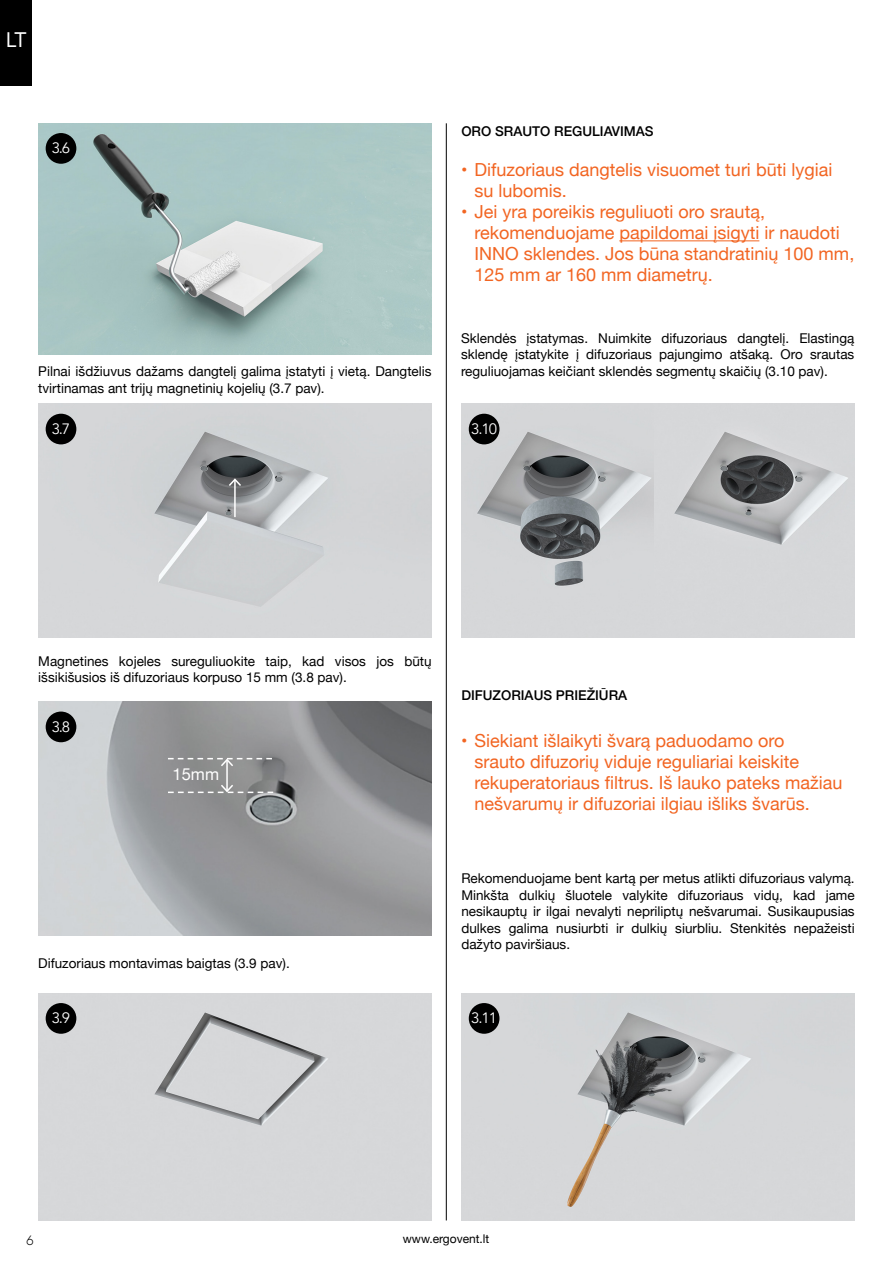
<style>
.page{position:relative;width:893px;height:1263px;background:#fff}
.page>*{position:absolute;margin:0;border:0;box-sizing:border-box;transform-origin:0 0}
.t1{font:21px "Avenir";color:#fff}
.t2{font:18px/21px "Helvetica Neue";color:#f26522}
.t3{font:16.5px "Helvetica Neue";color:#fff}
.t4{font:15px "Avenir";color:#fff}
.t5{font:13.5px/16.5px "Helvetica Neue";color:#000}
.t6{font:500 13.5px "Helvetica Neue";color:#000}
.t7{font:300 13.5px "MADETOMMY";color:#000}
.t8{font:12px "Helvetica Neue";color:#000}
</style>
<div class="page">
<img style="left:461px;top:404px;width:394px;height:233px">
<img style="left:38px;top:123px;width:394px;height:232px">
<img style="left:38px;top:404px;width:394px;height:233px">
<img style="left:38px;top:702px;width:394px;height:233px">
<div style="left:38px;top:993px;width:394px;height:227px;background:#d6d7d9"></div>
<img style="left:461px;top:993px;width:394px;height:227px">
<hr style="left:446px;top:123px;width:1px;height:1097px;background:#000">
<div style="left:0;top:0;width:32px;height:85px;background:#000"></div>
<hr style="left:619px;top:240px;width:140px;height:1px;background:#f26522">
<hr style="left:234px;top:479px;width:2px;height:38px;background:#fff">
<svg style="left:227px;top:477px;width:16px;height:11px"></svg>
<div style="left:46px;top:133px;width:30px;height:31px;background:#000;border-radius:50%"></div>
<div style="left:46px;top:414px;width:30px;height:30px;background:#000;border-radius:50%"></div>
<div style="left:469px;top:414px;width:30px;height:30px;background:#000;border-radius:50%"></div>
<div style="left:46px;top:711px;width:30px;height:31px;background:#000;border-radius:50%"></div>
<div style="left:46px;top:1003px;width:30px;height:31px;background:#000;border-radius:50%"></div>
<div style="left:469px;top:1003px;width:30px;height:31px;background:#000;border-radius:50%"></div>
<hr style="left:226px;top:760px;width:2px;height:31px;background:#fff">
<svg style="left:168px;top:783px;width:105px;height:10px"></svg>
<svg style="left:168px;top:757px;width:104px;height:11px"></svg>
<h1 class="t1" style="left:6px;top:23px;width:22px">LT</h1>
<p class="t4" style="left:52px;top:139px;width:20px">3.6</p>
<p class="t5" style="left:38px;top:364px;width:395px">Pilnai išdžiuvus dažams dangtelį galima įstatyti į vietą. Dangtelis tvirtinamas ant trijų magnetinių kojelių (3.7 pav).</p>
<p class="t6" style="left:461px;top:121px;width:194px">ORO SRAUTO REGULIAVIMAS</p>
<h2 class="t2" style="left:475px;top:160px;width:359px;text-indent:-14px">• Difuzoriaus dangtelis visuomet turi būti lygiai su lubomis.</h2>
<h2 class="t2" style="left:475px;top:202px;width:381px;text-indent:-14px">• Jei yra poreikis reguliuoti oro srautą, rekomenduojame papildomai įsigyti ir naudoti INNO sklendes. Jos būna standratinių 100 mm, 125 mm ar 160 mm diametrų.</h2>
<p class="t5" style="left:461px;top:331px;width:395px;text-align:justify">Sklendės įstatymas. Nuimkite difuzoriaus dangtelį. Elastingą sklendę įstatykite į difuzoriaus pajungimo atšaką. Oro srautas reguliuojamas keičiant sklendės segmentų skaičių (3.10 pav).</p>
<p class="t4" style="left:52px;top:420px;width:20px">3.7</p>
<p class="t4" style="left:471px;top:420px;width:27px">3.10</p>
<p class="t5" style="left:38px;top:653px;width:395px">Magnetines kojeles sureguliuokite taip, kad visos jos būtų išsikišusios iš difuzoriaus korpuso 15 mm (3.8 pav).</p>
<p class="t4" style="left:52px;top:718px;width:20px">3.8</p>
<p class="t3" style="left:173px;top:762px;width:48px">15mm</p>
<p class="t5" style="left:38px;top:956px;width:253px">Difuzoriaus montavimas baigtas (3.9 pav).</p>
<p class="t6" style="left:461px;top:684px;width:167px">DIFUZORIAUS PRIEŽIŪRA</p>
<h2 class="t2" style="left:475px;top:731px;width:369px;text-indent:-14px">• Siekiant išlaikyti švarą paduodamo oro<br>srauto difuzorių viduje reguliariai keiskite rekuperatoriaus filtrus. Iš lauko pateks mažiau nešvarumų ir difuzoriai ilgiau išliks švarūs.</h2>
<p class="t5" style="left:461px;top:871px;width:395px;text-align:justify">Rekomenduojame bent kartą per metus atlikti difuzoriaus valymą.<br>Minkšta dulkių šluotele valykite difuzoriaus vidų, kad jame nesikauptų ir ilgai nevalyti nepriliptų nešvarumai. Susikaupusias dulkes galima nusiurbti ir dulkių siurbliu. Stenkitės nepažeisti dažyto paviršiaus.</p>
<p class="t4" style="left:52px;top:1009px;width:20px">3.9</p>
<p class="t4" style="left:471px;top:1009px;width:27px">3.11</p>
<p class="t7" style="left:26px;top:1232px;width:9px">6</p>
<p class="t8" style="left:403px;top:1230px;width:88px">www.ergovent.lt</p>
</div>
